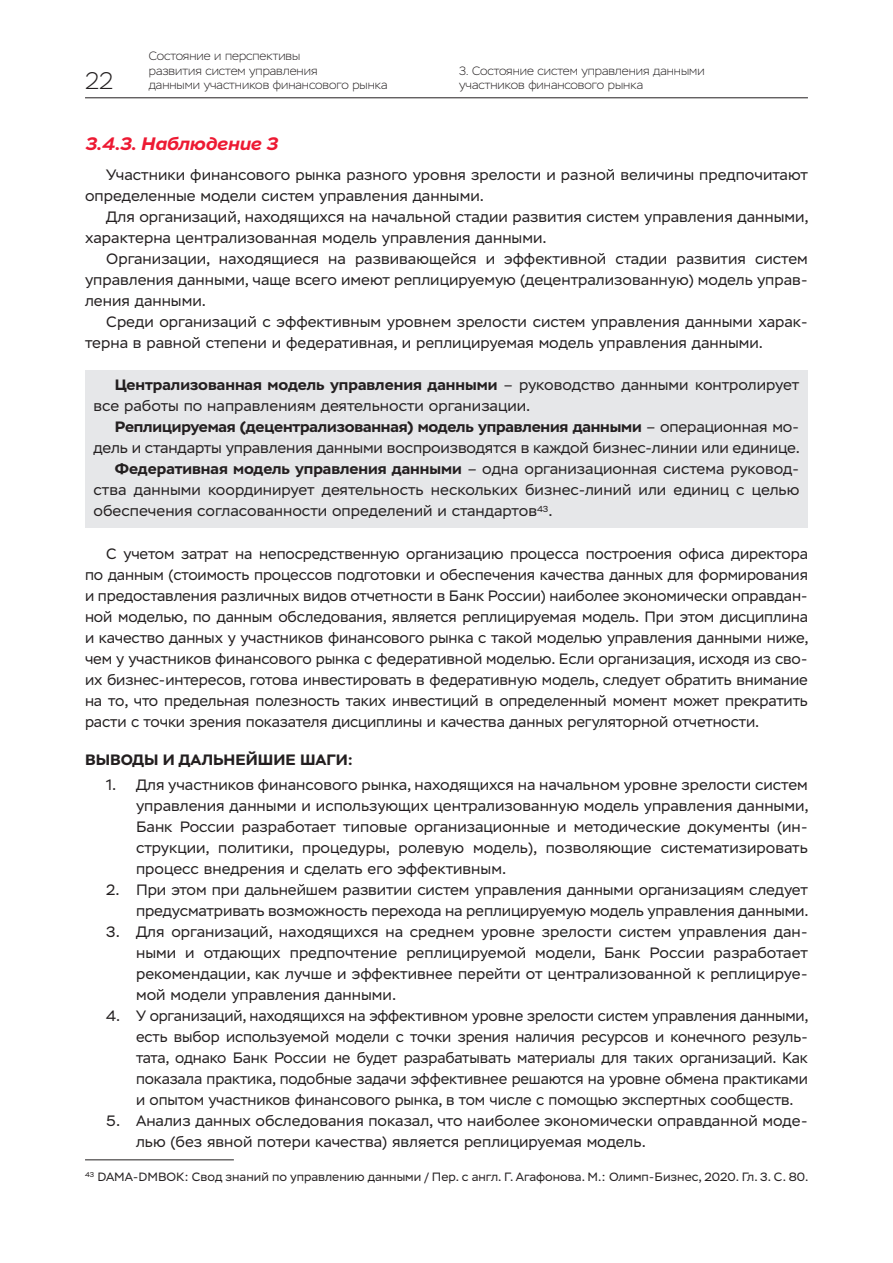
<style>
.page{position:relative;width:893px;height:1263px;background:#fff}
.page>*{position:absolute;margin:0;border:0;box-sizing:border-box;transform-origin:0 0}
.t1{font:200 24px "Stem";color:#231f20}
.t2{font:italic 700 18px "Stem Text";color:#ed1a33}
.t3{font:15px/21px "Stem Text";color:#231f20}
.t4{font:700 15px "Stem Text";letter-spacing:-.01em;color:#231f20}
.t5{font:200 12px/14.4px "Stem";color:#231f20}
.t6{font:12px "Stem Text";color:#231f20}
.s1{font-weight:700}
.s2{font-weight:400}
</style>
<div class="page">
<hr style="left:85px;top:98px;width:723px;height:1px;background:#231f20">
<div style="left:85px;top:370px;width:723px;height:158px;background:#e6e7e9"></div>
<hr style="left:85px;top:1159px;width:149px;height:1px;background:#231f20">
<h1 class="t1" style="left:85px;top:67px;width:30px">22</h1>
<p class="t5" style="left:149px;top:49px;width:240px">Состояние и перспективы<br>развития систем управления<br>данными участников финансового рынка</p>
<p class="t5" style="left:459px;top:64px;width:247px">3. Состояние систем управления данными участников финансового рынка</p>
<p class="t2" style="left:85px;top:132px;width:194px">3.4.3. Наблюдение 3</p>
<p class="t3" style="left:85px;top:164px;width:724px;text-indent:21px">Участники финансового рынка разного уровня зрелости и разной величины предпочитают определенные модели систем управления данными.</p>
<p class="t3" style="left:85px;top:206px;width:725px;text-indent:21px">Для организаций, находящихся на начальной стадии развития систем управления данными, характерна централизованная модель управления данными.</p>
<p class="t3" style="left:85px;top:248px;width:724px;text-align:justify;text-indent:21px">Организации, находящиеся на развивающейся и эффективной стадии развития систем управления данными, чаще всего имеют реплицируемую (децентрализованную) модель управ&shy;ления данными.</p>
<p class="t3" style="left:85px;top:311px;width:724px;text-indent:21px">Среди организаций с эффективным уровнем зрелости систем управления данными харак&shy;терна в равной степени и федеративная, и реплицируемая модель управления данными.</p>
<p class="t3" style="left:94px;top:374px;width:707px;text-indent:21px"><span class="s1">Централизованная модель управления данными</span> – руководство данными контролирует все работы по направлениям деятельности организации.</p>
<p class="t4" style="left:115px;top:417px;width:686px">Реплицируемая (децентрализованная) модель управления данными <span class="s2">– операционная мо-</span></p>
<p class="t3" style="left:94px;top:437px;width:708px">дель и стандарты управления данными воспроизводятся в каждой бизнес-линии или единице.</p>
<p class="t4" style="left:115px;top:459px;width:686px">Федеративная модель управления данными <span class="s2">– одна организационная система руковод-</span></p>
<p class="t3" style="left:94px;top:479px;width:707px">ства данными координирует деятельность нескольких бизнес-линий или единиц с целью</p>
<p class="t3" style="left:94px;top:501px;width:461px">обеспечения согласованности определений и стандартов<sup>43</sup>.</p>
<p class="t3" style="left:85px;top:543px;width:725px;text-align:justify;text-indent:21px">С учетом затрат на непосредственную организацию процесса построения офиса директора по данным (стоимость процессов подготовки и обеспечения качества данных для формирования и предоставления различных видов отчетности в Банк России) наиболее экономически оправдан&shy;ной моделью, по данным обследования, является реплицируемая модель. При этом дисциплина и качество данных у участников финансового рынка с такой моделью управления данными ниже, чем у участников финансового рынка с федеративной моделью. Если организация, исходя из сво&shy;их бизнес-интересов, готова инвестировать в федеративную модель, следует обратить внимание на то, что предельная полезность таких инвестиций в определенный момент может прекратить расти с точки зрения показателя дисциплины и качества данных регуляторной отчетности.</p>
<p class="t4" style="left:85px;top:750px;width:269px">ВЫВОДЫ И ДАЛЬНЕЙШИЕ ШАГИ:</p>
<p class="t3" style="left:136px;top:774px;width:674px;text-align:justify;text-indent:-30px">1. Для участников финансового рынка, находящихся на начальном уровне зрелости систем управления данными и использующих централизованную модель управления данными, Банк России разработает типовые организационные и методические документы (ин&shy;струкции, политики, процедуры, ролевую модель), позволяющие систематизировать процесс внедрения и сделать его эффективным.</p>
<p class="t3" style="left:106px;top:879px;width:704px;text-align:right">2. При этом при дальнейшем развитии систем управления данными организациям следует предусматривать возможность перехода на реплицируемую модель управления данными.</p>
<p class="t3" style="left:136px;top:921px;width:673px;text-align:justify;text-indent:-30px">3. Для организаций, находящихся на среднем уровне зрелости систем управления дан&shy;ными и отдающих предпочтение реплицируемой модели, Банк России разработает рекомендации, как лучше и эффективнее перейти от централизованной к реплицируе&shy;мой модели управления данными.</p>
<p class="t3" style="left:136px;top:1005px;width:674px;text-align:justify;text-indent:-30px">4. У организаций, находящихся на эффективном уровне зрелости систем управления данными, есть выбор используемой модели с точки зрения наличия ресурсов и конечного резуль&shy;тата, однако Банк России не будет разрабатывать материалы для таких организаций. Как показала практика, подобные задачи эффективнее решаются на уровне обмена практиками и опытом участников финансового рынка, в том числе с помощью экспертных сообществ.</p>
<p class="t3" style="left:136px;top:1110px;width:673px;text-indent:-30px">5. Анализ данных обследования показал, что наиболее экономически оправданной моде&shy;лью (без явной потери качества) является реплицируемая модель.</p>
<p class="t6" style="left:85px;top:1170px;width:725px"><sup>43</sup> DAMA-DMBOK: Свод знаний по управлению данными / Пер. с англ. Г. Агафонова. М.: Олимп-Бизнес, 2020. Гл. 3. С. 80.</p>
</div>
